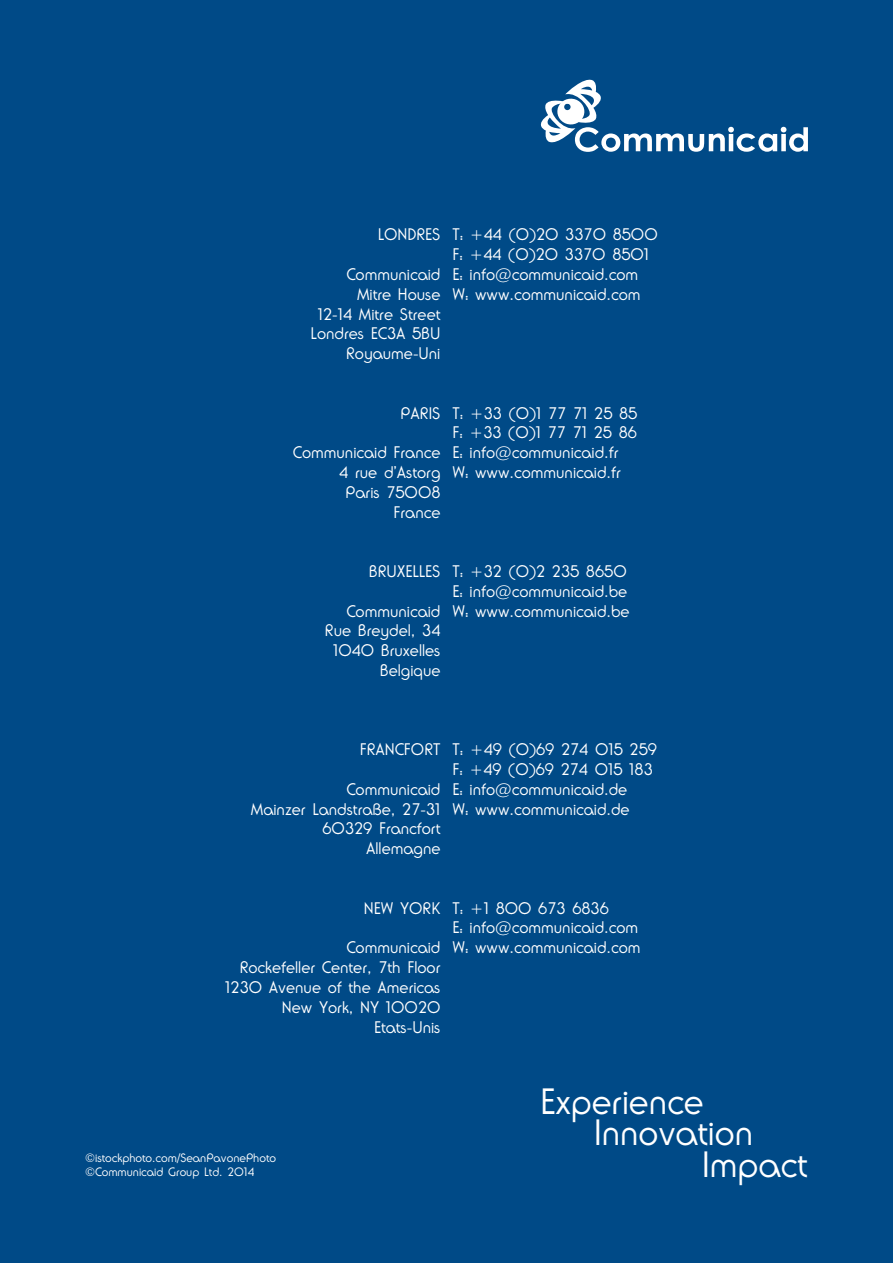
<style>
.page{position:relative;width:893px;height:1263px;background:#004a87}
.page>*{position:absolute;margin:0;border:0;box-sizing:border-box;transform-origin:0 0}
.t1{font:300 36px "Ronda IT Cby BT";color:#fff}
.t2{font:300 16.5px "Ronda IT Cby BT";color:#fff}
.t3{font:300 12px "Ronda IT Cby BT";color:#fff}
</style>
<div class="page">
<svg style="left:541px;top:80px;width:267px;height:72px"></svg>
<p class="t2" style="left:378px;top:224px;width:64px">LONDRES</p>
<p class="t2" style="left:346px;top:264px;width:96px">Communicaid</p>
<p class="t2" style="left:357px;top:284px;width:85px">Mitre House</p>
<p class="t2" style="left:318px;top:304px;width:124px">12-14 Mitre Street</p>
<p class="t2" style="left:311px;top:323px;width:131px">Londres EC3A 5BU</p>
<p class="t2" style="left:346px;top:343px;width:96px">Royaume-Uni</p>
<p class="t2" style="left:452px;top:224px;width:207px">T: +44 (0)20 3370 8500</p>
<p class="t2" style="left:452px;top:244px;width:198px">F: +44 (0)20 3370 8501</p>
<p class="t2" style="left:452px;top:264px;width:187px">E: info@communicaid.com</p>
<p class="t2" style="left:452px;top:284px;width:190px">W: www.communicaid.com</p>
<p class="t2" style="left:401px;top:403px;width:41px">PARIS</p>
<p class="t2" style="left:293px;top:442px;width:149px">Communicaid France</p>
<p class="t2" style="left:339px;top:462px;width:103px">4 rue d’Astorg</p>
<p class="t2" style="left:346px;top:482px;width:96px">Paris 75008</p>
<p class="t2" style="left:394px;top:502px;width:48px">France</p>
<p class="t2" style="left:452px;top:403px;width:186px">T: +33 (0)1 77 71 25 85</p>
<p class="t2" style="left:452px;top:422px;width:186px">F: +33 (0)1 77 71 25 86</p>
<p class="t2" style="left:452px;top:442px;width:167px">E: info@communicaid.fr</p>
<p class="t2" style="left:452px;top:462px;width:170px">W: www.communicaid.fr</p>
<p class="t2" style="left:369px;top:561px;width:73px">BRUXELLES</p>
<p class="t2" style="left:346px;top:601px;width:96px">Communicaid</p>
<p class="t2" style="left:325px;top:620px;width:117px">Rue Breydel, 34</p>
<p class="t2" style="left:333px;top:640px;width:109px">1040 Bruxelles</p>
<p class="t2" style="left:380px;top:660px;width:62px">Belgique</p>
<p class="t2" style="left:452px;top:561px;width:176px">T: +32 (0)2 235 8650</p>
<p class="t2" style="left:452px;top:581px;width:176px">E: info@communicaid.be</p>
<p class="t2" style="left:452px;top:601px;width:179px">W: www.communicaid.be</p>
<p class="t2" style="left:360px;top:739px;width:82px">FRANCFORT</p>
<p class="t2" style="left:346px;top:779px;width:96px">Communicaid</p>
<p class="t2" style="left:251px;top:799px;width:191px">Mainzer Landstraße, 27-31</p>
<p class="t2" style="left:322px;top:818px;width:119px">60329 Francfort</p>
<p class="t2" style="left:366px;top:838px;width:76px">Allemagne</p>
<p class="t2" style="left:452px;top:739px;width:206px">T: +49 (0)69 274 015 259</p>
<p class="t2" style="left:452px;top:759px;width:202px">F: +49 (0)69 274 015 183</p>
<p class="t2" style="left:452px;top:779px;width:176px">E: info@communicaid.de</p>
<p class="t2" style="left:452px;top:799px;width:179px">W: www.communicaid.de</p>
<p class="t2" style="left:364px;top:898px;width:78px">NEW YORK</p>
<p class="t2" style="left:346px;top:937px;width:96px">Communicaid</p>
<p class="t2" style="left:240px;top:957px;width:202px">Rockefeller Center, 7th Floor</p>
<p class="t2" style="left:225px;top:977px;width:217px">1230 Avenue of the Americas</p>
<p class="t2" style="left:282px;top:997px;width:160px">New York, NY 10020</p>
<p class="t2" style="left:374px;top:1016px;width:68px">Etats-Unis</p>
<p class="t2" style="left:452px;top:898px;width:158px">T: +1 800 673 6836</p>
<p class="t2" style="left:452px;top:917px;width:187px">E: info@communicaid.com</p>
<p class="t2" style="left:452px;top:937px;width:190px">W: www.communicaid.com</p>
<p class="t3" style="left:85px;top:1150px;width:193px">©istockphoto.com/SeanPavonePhoto</p>
<p class="t3" style="left:85px;top:1165px;width:171px">©Communicaid Group Ltd. 2014</p>
<p class="t1" style="left:540px;top:1079px;width:165px">Experience</p>
<p class="t1" style="left:594px;top:1111px;width:160px">Innovation</p>
<p class="t1" style="left:702px;top:1142px;width:107px">Impact</p>
</div>
